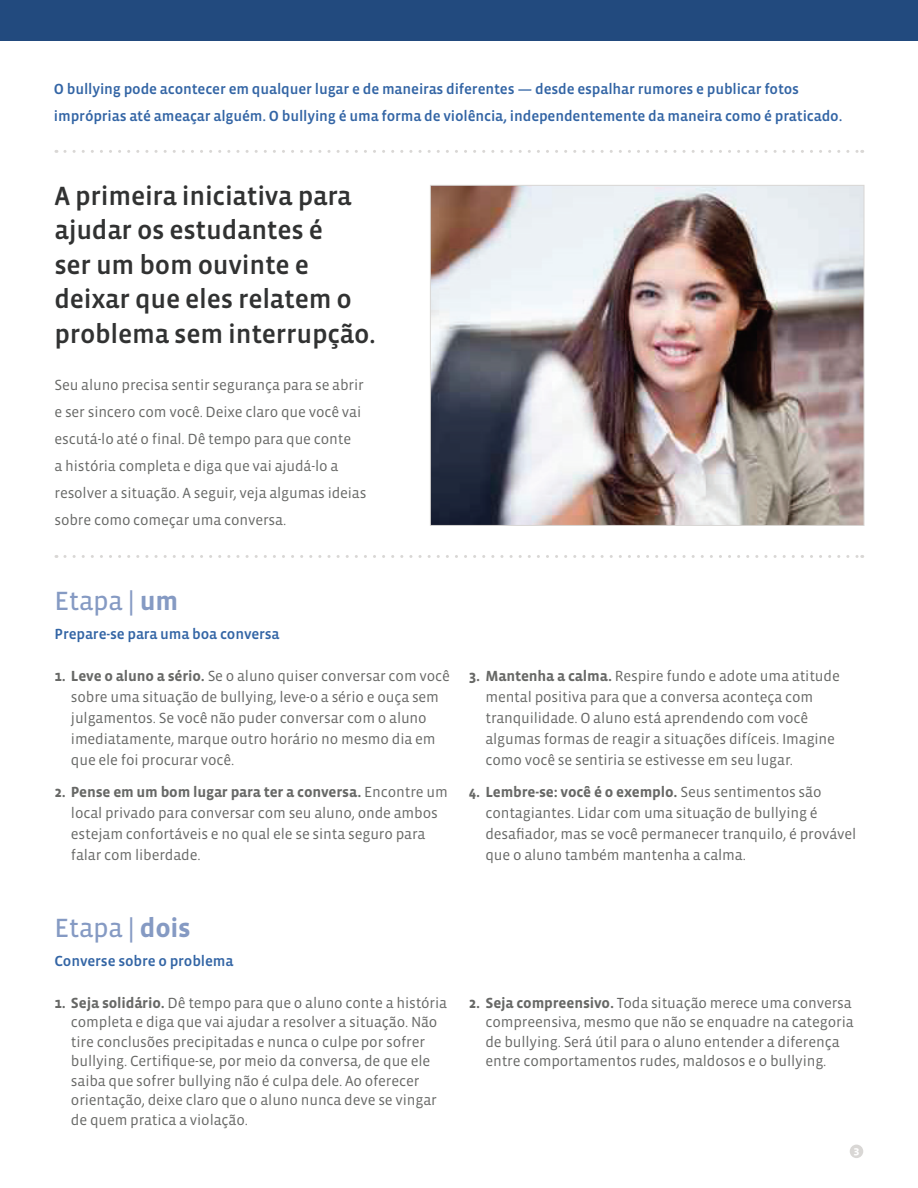
<style>
.page{position:relative;width:918px;height:1188px;background:#fff}
.page>*{position:absolute;margin:0;border:0;box-sizing:border-box;transform-origin:0 0}
.t1{font:500 27px/34.5px "Vista Sans OT";letter-spacing:-.01em;color:#313232}
.t2{font:27px "Vista Sans OT";letter-spacing:-.01em;color:#859ac3}
.t3{font:15px/21px "Vista Sans OT";letter-spacing:-.01em;color:#676866}
.t4{font:500 15px/27px "Vista Sans OT";letter-spacing:-.01em;color:#3365a5}
.t5{font:700 10.65px "Vista Sans OT";color:#fff;scale:1.15 1}
.s1{font-weight:700}
</style>
<div class="page">
<div style="left:0;top:0;width:918px;height:40px;background:#224a7e"></div>
<div style="left:850px;top:1145px;width:13px;height:13px;background:#d9d7d5;border-radius:50%"></div>
<img style="left:432px;top:187px;width:430px;height:337px">
<div style="left:430px;top:185px;width:434px;height:341px;border:1px solid #d9d7d5"></div>
<svg style="left:65px;top:555px;width:798px;height:3px"></svg>
<svg style="left:65px;top:150px;width:798px;height:3px"></svg>
<p class="t4" style="left:54px;top:75px;width:790px">O bullying pode acontecer em qualquer lugar e de maneiras diferentes — desde espalhar rumores e publicar fotos impróprias até ameaçar alguém. O bullying é uma forma de violência, independentemente da maneira como é praticado.</p>
<h1 class="t1" style="left:54px;top:179px;width:323px">A primeira iniciativa para ajudar os estudantes é<br>ser um bom ouvinte e deixar que eles relatem o problema sem interrupção.</h1>
<p class="t3" style="left:54px;top:372px;width:313px;line-height:27px">Seu aluno precisa sentir segurança para se abrir e ser sincero com você. Deixe claro que você vai escutá-lo até o final. Dê tempo para que conte<br>a história completa e diga que vai ajudá-lo a resolver a situação. A seguir, veja algumas ideias sobre como começar uma conversa.</p>
<h1 class="t2" style="left:54px;top:587px;width:125px">Etapa | <span class="s1">um</span></h1>
<p class="t4" style="left:54px;top:621px;width:227px">Prepare-se para uma boa conversa</p>
<p class="t3" style="left:71px;top:666px;width:381px;text-indent:-16px"><span class="s1">1. Leve o aluno a sério.</span> Se o aluno quiser conversar com você sobre uma situação de bullying, leve-o a sério e ouça sem julgamentos. Se você não puder conversar com o aluno imediatamente, marque outro horário no mesmo dia em que ele foi procurar você.</p>
<p class="t3" style="left:71px;top:781px;width:378px;text-indent:-16px"><span class="s1">2. Pense em um bom lugar para ter a conversa.</span> Encontre um local privado para conversar com seu aluno, onde ambos estejam confortáveis e no qual ele se sinta seguro para falar com liberdade.</p>
<p class="t3" style="left:485px;top:666px;width:356px;text-indent:-16px"><span class="s1">3. Mantenha a calma.</span> Respire fundo e adote uma atitude mental positiva para que a conversa aconteça com tranquilidade. O aluno está aprendendo com você algumas formas de reagir a situações difíceis. Imagine como você se sentiria se estivesse em seu lugar.</p>
<p class="t3" style="left:485px;top:781px;width:373px;text-indent:-16px"><span class="s1">4. Lembre-se: você é o exemplo.</span> Seus sentimentos são contagiantes. Lidar com uma situação de bullying é desafiador, mas se você permanecer tranquilo, é provável que o aluno também mantenha a calma.</p>
<h1 class="t2" style="left:54px;top:914px;width:138px">Etapa | <span class="s1">dois</span></h1>
<p class="t4" style="left:54px;top:948px;width:181px">Converse sobre o problema</p>
<p class="t3" style="left:71px;top:993px;width:378px;line-height:19.5px;text-indent:-16px"><span class="s1">1. Seja solidário.</span> Dê tempo para que o aluno conte a história completa e diga que vai ajudar a resolver a situação. Não tire conclusões precipitadas e nunca o culpe por sofrer bullying. Certifique-se, por meio da conversa, de que ele saiba que sofrer bullying não é culpa dele. Ao oferecer orientação, deixe claro que o aluno nunca deve se vingar de quem pratica a violação.</p>
<p class="t3" style="left:485px;top:993px;width:370px;line-height:19.5px;text-indent:-16px"><span class="s1">2. Seja compreensivo.</span> Toda situação merece uma conversa compreensiva, mesmo que não se enquadre na categoria de bullying. Será útil para o aluno entender a diferença entre comportamentos rudes, maldosos e o bullying.</p>
<p class="t5" style="left:854px;top:1145px;width:7px">3</p>
</div>
